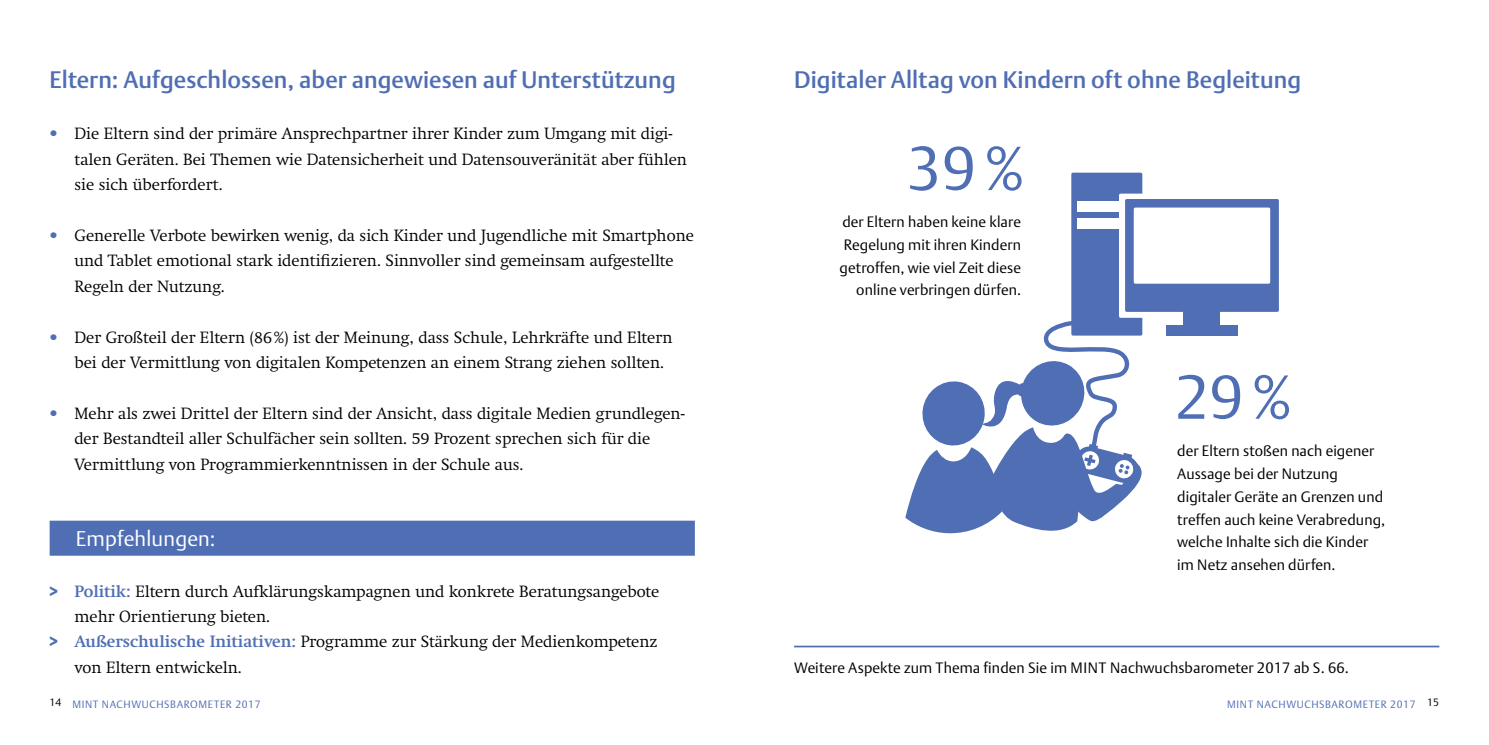
<style>
.page{position:relative;width:1489px;height:745px;background:#fff}
.page>*{position:absolute;margin:0;border:0;box-sizing:border-box;transform-origin:0 0}
.t1{font:300 61.25px "DTL Argo T";color:#506eb4}
.t2{font:500 23.62px "DTL Argo T";letter-spacing:.005em;color:#506eb4}
.t3{font:300 21px "DTL Argo T";letter-spacing:.01em;color:#fff}
.t4{font:300 16.1px/25.4px "Swift T";color:#000}
.t5{font:300 14.88px/22.8px "DTL Argo T";letter-spacing:.01em;color:#000;text-align:right}
.t6{font:300 10.5px "DTL Argo T";letter-spacing:.06em;color:#506eb4}
.s1{color:#506eb4}
.s2{font-family:"DTL Argo T";font-weight:700;color:#506eb4}
.s3{font-weight:700;color:#506eb4}
.s4{color:#000}
</style>
<div class="page">
<div style="left:50px;top:520px;width:644px;height:35px;background:#506eb4"></div>
<hr style="left:794px;top:645px;width:645px;height:2px;background:#506eb4">
<div style="left:1071px;top:172px;width:71px;height:163px;background:#506eb4;border-radius:2px"></div>
<div style="left:1077px;top:201px;width:59px;height:10px;background:#fff"></div>
<div style="left:1077px;top:218px;width:59px;height:10px;background:#fff"></div>
<div style="left:1118px;top:193px;width:153px;height:124px;background:#fff;border-radius:2px"></div>
<div style="left:1124px;top:199px;width:154px;height:113px;background:#506eb4;border-radius:2px"></div>
<div style="left:1133px;top:207px;width:137px;height:76px;background:#fff;border-radius:2px"></div>
<div style="left:1183px;top:307px;width:36px;height:20px;background:#506eb4"></div>
<div style="left:1166px;top:325px;width:71px;height:10px;background:#506eb4"></div>
<svg style="left:905px;top:318px;width:236px;height:216px"></svg>
<h2 class="t2" style="left:50px;top:66px;width:627px">Eltern: Aufgeschlossen, aber angewiesen auf Unterstützung</h2>
<p class="t4" style="left:74px;top:121px;width:614px;text-indent:-25px"><span class="s1">•</span> Die Eltern sind der primäre Ansprechpartner ihrer Kinder zum Umgang mit digi&shy;talen Geräten. Bei Themen wie Datensicherheit und Datensouveränität aber fühlen sie sich überfordert.</p>
<p class="t4" style="left:74px;top:222px;width:621px;text-indent:-25px"><span class="s1">•</span> Generelle Verbote bewirken wenig, da sich Kinder und Jugendliche mit Smartphone und Tablet emotional stark identifizieren. Sinnvoller sind gemeinsam aufgestellte<br>Regeln der Nutzung.</p>
<p class="t4" style="left:74px;top:324px;width:599px;text-indent:-25px"><span class="s1">•</span> Der Großteil der Eltern (86%) ist der Meinung, dass Schule, Lehrkräfte und Eltern bei der Vermittlung von digitalen Kompetenzen an einem Strang ziehen sollten.</p>
<p class="t4" style="left:74px;top:400px;width:611px;text-indent:-25px"><span class="s1">•</span> Mehr als zwei Drittel der Eltern sind der Ansicht, dass digitale Medien grundlegen&shy;der Bestandteil aller Schulfächer sein sollten. 59 Prozent sprechen sich für die<br>Vermittlung von Programmierkenntnissen in der Schule aus.</p>
<h3 class="t3" style="left:76px;top:525px;width:141px">Empfehlungen:</h3>
<p class="t4" style="left:50px;top:578px;width:611px"><span class="s2">&gt;</span> <span class="s3">Politik:</span> Eltern durch Aufklärungskampagnen und konkrete Beratungsangebote</p>
<p class="t4" style="left:74px;top:603px;width:197px">mehr Orientierung bieten.</p>
<p class="t4" style="left:50px;top:628px;width:609px"><span class="s2">&gt;</span> <span class="s3">Außerschulische Initiativen:</span> Programme zur Stärkung der Medienkompetenz</p>
<p class="t4" style="left:74px;top:654px;width:169px">von Eltern entwickeln.</p>
<h2 class="t2" style="left:794px;top:66px;width:508px">Digitaler Alltag von Kindern oft ohne Begleitung</h2>
<h1 class="t1" style="left:907px;top:132px;width:118px">39%</h1>
<p class="t5" style="left:839px;top:210px;width:183px">der Eltern haben keine klare<br>Regelung mit ihren Kindern getroffen, wie viel Zeit diese online verbringen dürfen.</p>
<h1 class="t1" style="left:1174px;top:360px;width:118px">29%</h1>
<p class="t5" style="left:1177px;top:439px;width:210px;text-align:left">der Eltern stoßen nach eigener<br>Aussage bei der Nutzung digitaler Geräte an Grenzen und treffen auch keine Verabredung, welche Inhalte sich die Kinder im Netz ansehen dürfen.</p>
<p class="t5" style="left:794px;top:655px;width:556px">Weitere Aspekte zum Thema finden Sie im MINT Nachwuchsbarometer 2017 ab S. 66.</p>
<p class="t6" style="left:50px;top:697px;width:212px"><span class="s4">14</span> MINT Nachwuchsbarom eter 2017</p>
<p class="t6" style="left:1227px;top:697px;width:213px">MINT Nachwuchsbarom eter 2017 <span class="s4">15</span></p>
</div>
